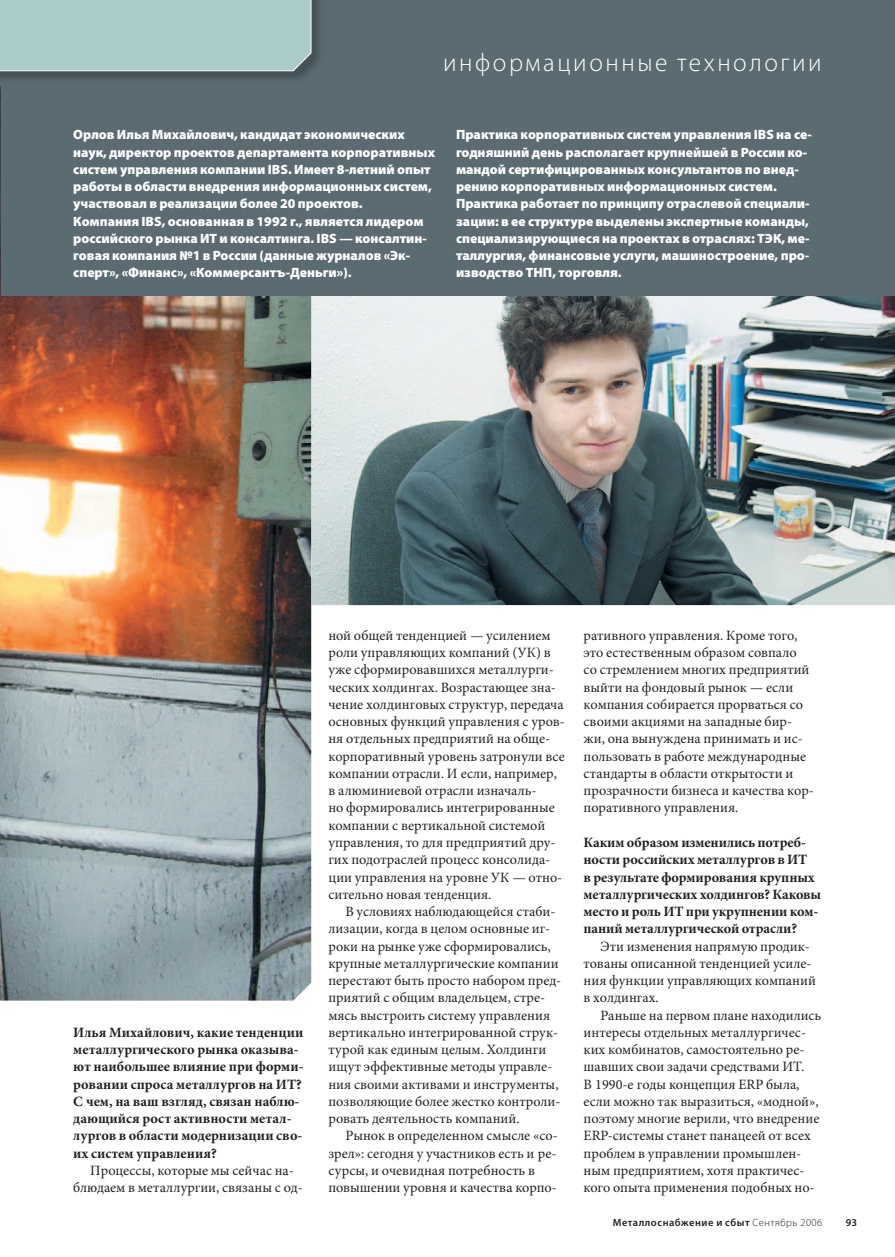
<style>
.page{position:relative;width:895px;height:1257px;background:#fff}
.page>*{position:absolute;margin:0;border:0;box-sizing:border-box;transform-origin:0 0}
.t1{font:300 25.5px "Myriad Pro";letter-spacing:.1em;color:#fff}
.t2{font:14.25px/17.2px "Minion Pro";color:#231f20}
.t3{font:700 14.25px/17.2px "Minion Pro";color:#231f20}
.t4{font:900 13.5px/17.2px "Myriad Pro";color:#fff}
.t5{font:600 10.5px "Myriad Pro";letter-spacing:.05em;color:#231f20}
.s1{font-weight:300}
</style>
<div class="page">
<img style="left:311px;top:295px;width:584px;height:310px">
<img style="left:0;top:86px;width:311px;height:914px">
<div style="left:1px;top:0;width:894px;height:295px;background:#5a6b71"></div>
<svg style="left:0;top:0;width:312px;height:86px;background:#9bb8b8"></svg>
<h1 class="t1" style="left:443px;top:47px;width:380px">информационные технологии</h1>
<p class="t4" style="left:73px;top:126px;width:363px">Орлов Илья Михайлович, кандидат экономических наук, директор проектов департамента корпоративных систем управления компании IBS. Имеет 8-летний опыт работы в области внедрения информационных систем, участвовал в реализации более 20 проектов.<br>Компания IBS, основанная в 1992 г., является лидером российского рынка ИТ и консалтинга. IBS — консалтин&shy;говая компания №1 в России (данные журналов «Эк&shy;сперт», «Финанс», «Коммерсантъ-Деньги»).</p>
<p class="t4" style="left:456px;top:126px;width:357px">Практика корпоративных систем управления IBS на се&shy;годняшний день располагает крупнейшей в России ко&shy;мандой сертифицированных консультантов по внед&shy;рению корпоративных информационных систем.<br>Практика работает по принципу отраслевой специали&shy;зации: в ее структуре выделены экспертные команды, специализирующиеся на проектах в отраслях: ТЭК, ме&shy;таллургия, финансовые услуги, машиностроение, про&shy;изводство ТНП, торговля.</p>
<p class="t3" style="left:73px;top:1023px;width:232px">Илья Михайлович, какие тенденции металлургического рынка оказыва&shy;ют наибольшее влияние при форми&shy;ровании спроса металлургов на ИТ?<br>С чем, на ваш взгляд, связан наблю&shy;дающийся рост активности метал&shy;лургов в области модернизации сво&shy;их систем управления?</p>
<p class="t2" style="left:73px;top:1161px;width:231px;text-align:center">Процессы, которые мы сейчас на&shy;блюдаем в металлургии, связаны с од-</p>
<p class="t2" style="left:328px;top:626px;width:238px">ной общей тенденцией — усилением роли управляющих компаний (УК) в уже сформировавшихся металлурги&shy;ческих холдингах. Возрастающее зна&shy;чение холдинговых структур, передача основных функций управления с уров&shy;ня отдельных предприятий на обще&shy;корпоративный уровень затронули все компании отрасли. И если, например, в алюминиевой отрасли изначаль-<br>но формировались интегрированные компании с вертикальной системой управления, то для предприятий дру&shy;гих подотраслей процесс консолида&shy;ции управления на уровне УК — отно&shy;сительно новая тенденция.</p>
<p class="t2" style="left:328px;top:902px;width:234px;text-indent:17px">В условиях наблюдающейся стаби&shy;лизации, когда в целом основные иг&shy;роки на рынке уже сформировались, крупные металлургические компании перестают быть просто набором пред&shy;приятий с общим владельцем, стре&shy;мясь выстроить систему управления вертикально интегрированной струк&shy;турой как единым целым. Холдинги ищут эффективные методы управле&shy;ния своими активами и инструменты, позволяющие более жестко контроли&shy;ровать деятельность компаний.</p>
<p class="t2" style="left:328px;top:1127px;width:231px;text-indent:17px">Рынок в определенном смысле «со&shy;зрел»: сегодня у участников есть и ре&shy;сурсы, и очевидная потребность в повышении уровня и качества корпо-</p>
<p class="t2" style="left:584px;top:626px;width:232px">ративного управления. Кроме того, это естественным образом совпало<br>со стремлением многих предприятий выйти на фондовый рынок — если компания собирается прорваться со своими акциями на западные бир&shy;жи, она вынуждена принимать и ис&shy;пользовать в работе международные стандарты в области открытости и прозрачности бизнеса и качества кор&shy;поративного управления.</p>
<p class="t3" style="left:584px;top:833px;width:239px">Каким образом изменились потреб&shy;ности российских металлургов в ИТ<br>в результате формирования крупных металлургических холдингов? Каковы место и роль ИТ при укрупнении ком&shy;паний металлургической отрасли?</p>
<p class="t2" style="left:584px;top:937px;width:234px;text-indent:17px">Эти изменения напрямую продик&shy;тованы описанной тенденцией усиле&shy;ния функции управляющих компаний в холдингах.</p>
<p class="t2" style="left:584px;top:1006px;width:239px;text-indent:17px">Раньше на первом плане находились интересы отдельных металлургичес&shy;ких комбинатов, самостоятельно ре&shy;шавших свои задачи средствами ИТ.<br>В 1990-е годы концепция ERP была, если можно так выразиться, «модной», поэтому многие верили, что внедрение ERP-системы станет панацеей от всех проблем в управлении промышлен&shy;ным предприятием, хотя практичес&shy;кого опыта применения подобных но-</p>
<p class="t5" style="left:613px;top:1215px;width:211px">Металлоснабжение и сбыт <span class="s1">Сентябрь 2006</span></p>
<p class="t5" style="left:846px;top:1215px;width:13px">93</p>
</div>
